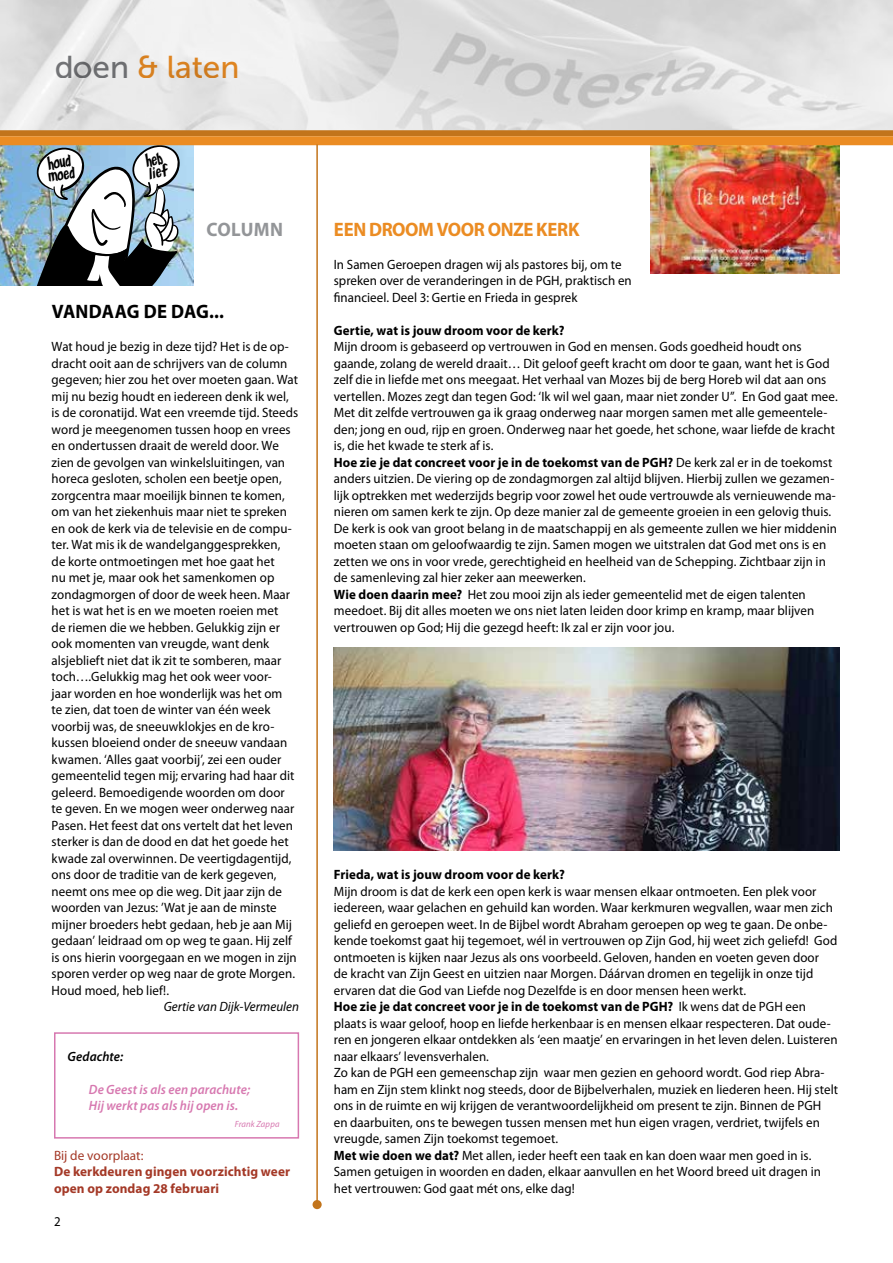
<style>
.page{position:relative;width:893px;height:1263px;background:#fff}
.page>*{position:absolute;margin:0;border:0;box-sizing:border-box;transform-origin:0 0}
.t1{font:31.5px "Museo Sans 500";color:#eb8c23}
.t2{font:700 19.5px "Myriad Pro";letter-spacing:-.02em;color:#eb8c23;scale:.96 1}
.t3{font:700 19.5px "Myriad Pro";letter-spacing:-.01em;color:#000;scale:.96 1}
.t4{font:700 19.5px "Myriad Pro";letter-spacing:.015em;color:#939598;scale:.96 1}
.t5{font:18px "Frosty's Winterland";color:#000}
.t6{font:13.5px/16.5px "Myriad Pro";letter-spacing:.005em;color:#000;scale:.96 1}
.t7{font:700 13.5px "Myriad Pro";letter-spacing:.005em;color:#000;scale:.96 1}
.t8{font:700 13.5px/16.5px "Myriad Pro";letter-spacing:.01em;color:#a43927}
.t9{font:italic 600 13.5px/16.5px "Myriad Pro";letter-spacing:.005em;color:#d778b0;scale:.96 1}
.t10{font:italic 13.5px "Myriad Pro";letter-spacing:.005em;color:#000;scale:.96 1}
.t11{font:13.5px "Myriad Pro";letter-spacing:.005em;color:#a43927}
.t12{font:italic 600 13.5px "Myriad Pro";color:#000;scale:.96 1}
.t13{font:13.5px "Myriad Pro";letter-spacing:.005em;color:#000;scale:.95 1}
.t14{font:italic 9px "Myriad Pro";letter-spacing:.015em;color:#d778b0;scale:.96 1}
.s1{color:#77787b}
.s2{font-weight:700}
</style>
<div class="page">
<img style="left:650px;top:145px;width:189px;height:128px">
<div style="left:54px;top:1032px;width:245px;height:106px;background:#fff;border:2px solid #d778b0"></div>
<img style="left:0;top:145px;width:193px;height:141px">
<img style="left:0;top:0;width:893px;height:130px">
<div style="left:0;top:130px;width:893px;height:6px;background:#c2741b"></div>
<div style="left:0;top:136px;width:893px;height:9px;background:#eb8c23"></div>
<hr style="left:316px;top:144px;width:2px;height:1060px;background:#c2741b">
<div style="left:313px;top:1200px;width:9px;height:9px;background:#c2741b;border-radius:50%"></div>
<img style="left:334px;top:647px;width:505px;height:203px">
<img style="left:15px;top:145px;width:174px;height:141px">
<h1 class="t1" style="left:54px;top:50px;width:187px"><span class="s1">doen</span> &amp; laten</h1>
<h3 class="t5" style="left:46px;top:155px;width:25px;rotate:-10deg">houd</h3>
<h3 class="t5" style="left:47px;top:167px;width:29px;rotate:-10deg">moed</h3>
<h3 class="t5" style="left:147px;top:163px;width:22px;rotate:-10deg">lief</h3>
<h2 class="t4" style="left:206px;top:216px;width:81px">column</h2>
<h2 class="t3" style="left:52px;top:299px;width:181px">Vandaag de dag...</h2>
<p class="t6" style="left:52px;top:338px;width:258px">Wat houd je bezig in deze tijd? Het is de op&shy;dracht ooit aan de schrijvers van de column gegeven; hier zou het over moeten gaan. Wat mij nu bezig houdt en iedereen denk ik wel, is de coronatijd. Wat een vreemde tijd. Steeds word je meegenomen tussen hoop en vrees en ondertussen draait de wereld door. We zien de gevolgen van winkelsluitingen, van horeca gesloten, scholen een beetje open, zorgcentra maar moeilijk binnen te komen, om van het ziekenhuis maar niet te spreken en ook de kerk via de televisie en de compu&shy;ter. Wat mis ik de wandelganggesprekken,<br>de korte ontmoetingen met hoe gaat het<br>nu met je, maar ook het samenkomen op zondagmorgen of door de week heen. Maar het is wat het is en we moeten roeien met<br>de riemen die we hebben. Gelukkig zijn er ook momenten van vreugde, want denk alsjeblieft niet dat ik zit te somberen, maar toch….Gelukkig mag het ook weer voor-<br>jaar worden en hoe wonderlijk was het om<br>te zien, dat toen de winter van één week voorbij was, de sneeuwklokjes en de kro&shy;kussen bloeiend onder de sneeuw vandaan kwamen. ‘Alles gaat voorbij’, zei een ouder gemeentelid tegen mij; ervaring had haar dit geleerd. Bemoedigende woorden om door te geven. En we mogen weer onderweg naar Pasen. Het feest dat ons vertelt dat het leven sterker is dan de dood en dat het goede het kwade zal overwinnen. De veertigdagentijd, ons door de traditie van de kerk gegeven, neemt ons mee op die weg. Dit jaar zijn de woorden van Jezus: ’Wat je aan de minste mijner broeders hebt gedaan, heb je aan Mij gedaan’ leidraad om op weg te gaan. Hij zelf is ons hierin voorgegaan en we mogen in zijn sporen verder op weg naar de grote Morgen.<br>Houd moed, heb lief!.</p>
<p class="t10" style="left:164px;top:998px;width:142px">Gertie van Dijk-Vermeulen</p>
<p class="t12" style="left:68px;top:1047px;width:59px">Gedachte:</p>
<p class="t9" style="left:89px;top:1080px;width:169px">De Geest is als een parachute;<br>Hij werkt pas als hij open is.</p>
<p class="t14" style="left:235px;top:1118px;width:48px">Frank Zappa</p>
<p class="t11" style="left:54px;top:1147px;width:91px">Bij de voorplaat:</p>
<p class="t8" style="left:54px;top:1163px;width:238px">De kerkdeuren gingen voorzichtig weer open op zondag 28 februari</p>
<p class="t13" style="left:54px;top:1213px;width:8px">2</p>
<h2 class="t2" style="left:334px;top:216px;width:257px">Een droom voor onze kerk</h2>
<p class="t6" style="left:334px;top:256px;width:312px">In Samen Geroepen dragen wij als pastores bij, om te spreken over de veranderingen in de PGH, praktisch en financieel. Deel 3: Gertie en Frieda in gesprek</p>
<p class="t7" style="left:334px;top:321px;width:242px">Gertie, wat is jouw droom voor de kerk?</p>
<p class="t6" style="left:334px;top:338px;width:526px">Mijn droom is gebaseerd op vertrouwen in God en mensen. Gods goedheid houdt ons gaande, zolang de wereld draait… Dit geloof geeft kracht om door te gaan, want het is God zelf die in liefde met ons meegaat. Het verhaal van Mozes bij de berg Horeb wil dat aan ons vertellen. Mozes zegt dan tegen God: ‘Ik wil wel gaan, maar niet zonder U”. En God gaat mee.<br>Met dit zelfde vertrouwen ga ik graag onderweg naar morgen samen met alle gemeentele&shy;den; jong en oud, rijp en groen. Onderweg naar het goede, het schone, waar liefde de kracht is, die het kwade te sterk af is.<br><span class="s2">Hoe zie je dat concreet voor je in de toekomst van de PGH?</span> De kerk zal er in de toekomst anders uitzien. De viering op de zondagmorgen zal altijd blijven. Hierbij zullen we gezamen&shy;lijk optrekken met wederzijds begrip voor zowel het oude vertrouwde als vernieuwende ma&shy;nieren om samen kerk te zijn. Op deze manier zal de gemeente groeien in een gelovig thuis.<br>De kerk is ook van groot belang in de maatschappij en als gemeente zullen we hier middenin moeten staan om geloofwaardig te zijn. Samen mogen we uitstralen dat God met ons is en zetten we ons in voor vrede, gerechtigheid en heelheid van de Schepping. Zichtbaar zijn in de samenleving zal hier zeker aan meewerken.<br><span class="s2">Wie doen daarin mee?</span> Het zou mooi zijn als ieder gemeentelid met de eigen talenten meedoet. Bij dit alles moeten we ons niet laten leiden door krimp en kramp, maar blijven vertrouwen op God; Hij die gezegd heeft: Ik zal er zijn voor jou.</p>
<p class="t7" style="left:334px;top:866px;width:242px">Frieda, wat is jouw droom voor de kerk?</p>
<p class="t6" style="left:334px;top:882px;width:527px">Mijn droom is dat de kerk een open kerk is waar mensen elkaar ontmoeten. Een plek voor iedereen, waar gelachen en gehuild kan worden. Waar kerkmuren wegvallen, waar men zich geliefd en geroepen weet. In de Bijbel wordt Abraham geroepen op weg te gaan. De onbe&shy;kende toekomst gaat hij tegemoet, wél in vertrouwen op Zijn God, hij weet zich geliefd! God ontmoeten is kijken naar Jezus als ons voorbeeld. Geloven, handen en voeten geven door<br>de kracht van Zijn Geest en uitzien naar Morgen. Dáárvan dromen en tegelijk in onze tijd ervaren dat die God van Liefde nog Dezelfde is en door mensen heen werkt.<br><span class="s2">Hoe zie je dat concreet voor je in de toekomst van de PGH?</span> Ik wens dat de PGH een plaats is waar geloof, hoop en liefde herkenbaar is en mensen elkaar respecteren. Dat oude&shy;ren en jongeren elkaar ontdekken als ‘een maatje’ en ervaringen in het leven delen. Luisteren naar elkaars’ levensverhalen.<br>Zo kan de PGH een gemeenschap zijn waar men gezien en gehoord wordt. God riep Abra&shy;ham en Zijn stem klinkt nog steeds, door de Bijbelverhalen, muziek en liederen heen. Hij stelt ons in de ruimte en wij krijgen de verantwoordelijkheid om present te zijn. Binnen de PGH en daarbuiten, ons te bewegen tussen mensen met hun eigen vragen, verdriet, twijfels en vreugde, samen Zijn toekomst tegemoet.<br><span class="s2">Met wie doen we dat?</span> Met allen, ieder heeft een taak en kan doen waar men goed in is.<br>Samen getuigen in woorden en daden, elkaar aanvullen en het Woord breed uit dragen in het vertrouwen: God gaat mét ons, elke dag!</p>
</div>
